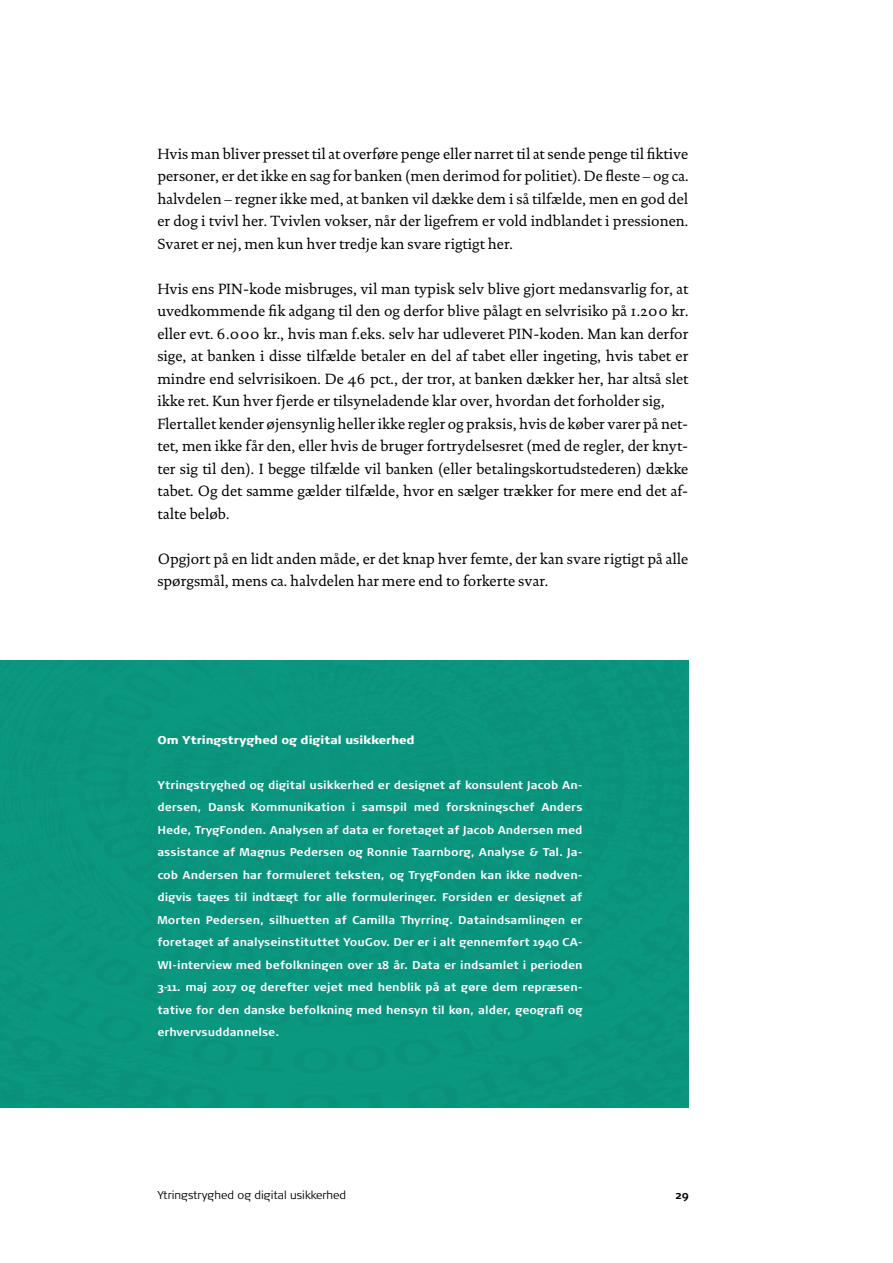
<style>
.page{position:relative;width:893px;height:1263px;background:#fff}
.page>*{position:absolute;margin:0;border:0;box-sizing:border-box;transform-origin:0 0}
.t1{font:15px/22.5px "DTL Documenta SP Regular";color:#000}
.t2{font:700 11.25px/22.5px "TRYG";color:#fff;text-align:justify}
.t3{font:900 11.25px "TRYG";color:#fff}
.t4{font:300 11.25px "TRYG";color:#000}
.t5{font:700 11.25px "TRYG";color:#000}
</style>
<div class="page">
<div style="left:0;top:660px;width:689px;height:448px;background:#0a957f"></div>
<p class="t1" style="left:157px;top:142px;width:533px;text-align:justify">Hvis man bliver presset til at overføre penge eller narret til at sende penge til fiktive personer, er det ikke en sag for banken (men derimod for politiet). De fleste – og ca. halvdelen – regner ikke med, at banken vil dække dem i så tilfælde, men en god del er dog i tvivl her. Tvivlen vokser, når der ligefrem er vold indblandet i pressionen.<br>Svaret er nej, men kun hver tredje kan svare rigtigt her.</p>
<p class="t1" style="left:157px;top:277px;width:533px">Hvis ens PIN-kode misbruges, vil man typisk selv blive gjort medansvarlig for, at uvedkommende fik adgang til den og derfor blive pålagt en selvrisiko på 1.200 kr. eller evt. 6.000 kr., hvis man f.eks. selv har udleveret PIN-koden. Man kan derfor sige, at banken i disse tilfælde betaler en del af tabet eller ingeting, hvis tabet er mindre end selvrisikoen. De 46 pct., der tror, at banken dækker her, har altså slet ikke ret. Kun hver fjerde er tilsyneladende klar over, hvordan det forholder sig, Flertallet kender øjensynlig heller ikke regler og praksis, hvis de køber varer på net&shy;tet, men ikke får den, eller hvis de bruger fortrydelsesret (med de regler, der knyt&shy;ter sig til den). I begge tilfælde vil banken (eller betalingskortudstederen) dække tabet. Og det samme gælder tilfælde, hvor en sælger trækker for mere end det af&shy;talte beløb.</p>
<p class="t1" style="left:157px;top:547px;width:532px">Opgjort på en lidt anden måde, er det knap hver femte, der kan svare rigtigt på alle spørgsmål, mens ca. halvdelen har mere end to forkerte svar.</p>
<p class="t3" style="left:157px;top:732px;width:259px">Om Ytringstryghed og digital usikkerhed</p>
<p class="t2" style="left:157px;top:773px;width:427px">Ytringstryghed og digital usikkerhed er designet af konsulent Jacob An&shy;dersen, Dansk Kommunikation i samspil med forskningschef Anders Hede, TrygFonden. Analysen af data er foretaget af Jacob Andersen med assistance af Magnus Pedersen og Ronnie Taarnborg, Analyse &amp; Tal. Ja&shy;cob Andersen har formuleret teksten, og TrygFonden kan ikke nødven&shy;digvis tages til indtægt for alle formuleringer. Forsiden er designet af Morten Pedersen, silhuetten af Camilla Thyrring. Dataindsamlingen er foretaget af analyseinstituttet YouGov. Der er i alt gennemført 1940 CA-WI-interview med befolkningen over 18 år. Data er indsamlet i perioden 3-11. maj 2017 og derefter vejet med henblik på at gøre dem repræsen&shy;tative for den danske befolkning med hensyn til køn, alder, geografi og erhvervsuddannelse.</p>
<p class="t4" style="left:157px;top:1189px;width:190px">Ytringstryghed og digital usikkerhed</p>
<p class="t5" style="left:675px;top:1189px;width:15px">29</p>
</div>
